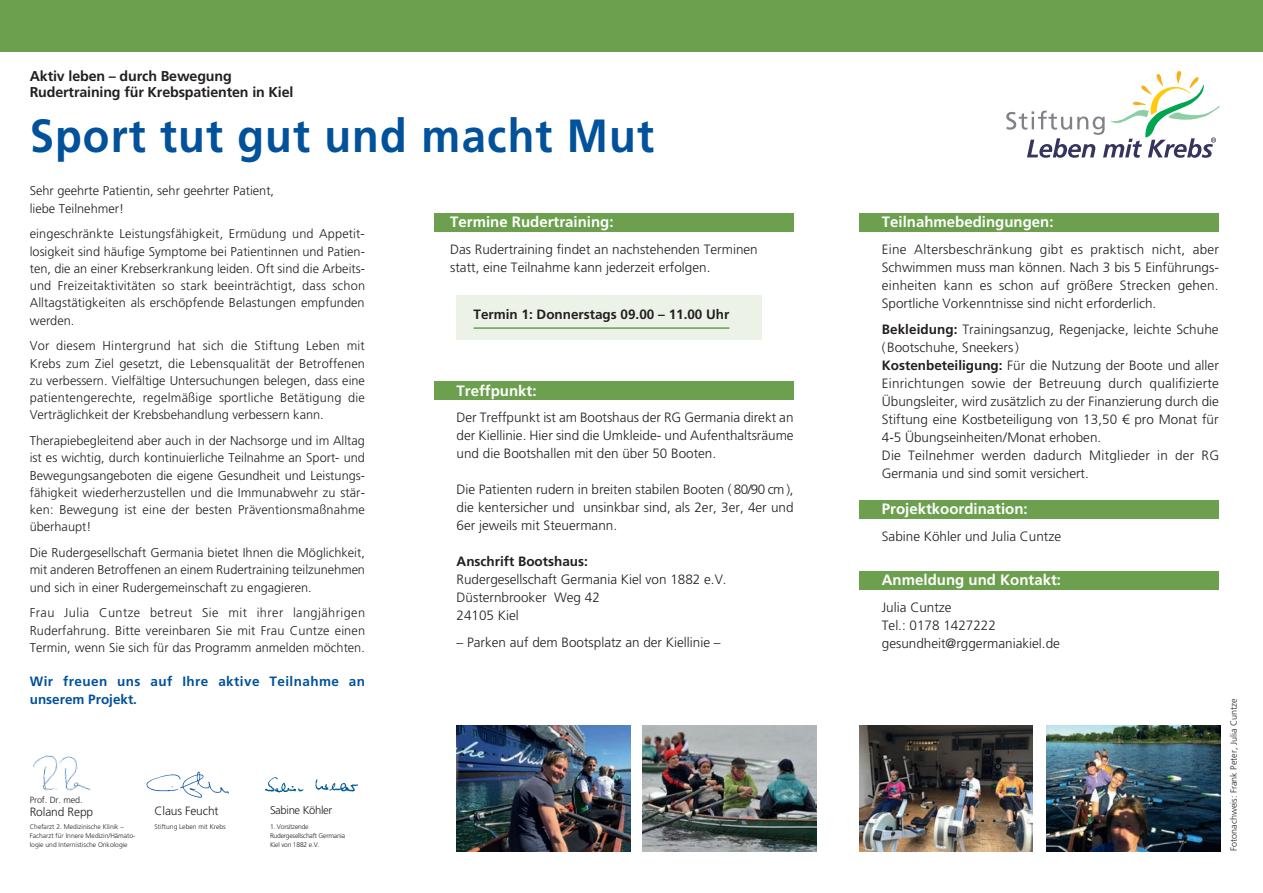
<style>
.page{position:relative;width:1263px;height:893px;background:#fff}
.page>*{position:absolute;margin:0;border:0;box-sizing:border-box;transform-origin:0 0}
.t1{font:700 46.5px "Frutiger LT";letter-spacing:.025em;color:#01519b;scale:.94 1}
.t2{font:700 15px "Frutiger LT";color:#fff}
.t3{font:700 14.25px/16.5px "Frutiger LT";letter-spacing:-.01em;color:#231f20}
.t4{font:300 13.5px/18px "Frutiger LT";color:#231f20;text-align:justify}
.t5{font:300 13.5px/18px "Frutiger LT";letter-spacing:.02em;color:#231f20}
.t6{font:700 13.5px "Frutiger LT";color:#231f20}
.t7{font:700 13.5px/17.2px "Frutiger LT";letter-spacing:.03em;color:#01519b}
.t8{font:300 12.75px/17.2px "Frutiger LT";color:#231f20;text-align:justify}
.t9{font:300 12px "Frutiger LT";letter-spacing:-.01em;color:#231f20}
.t10{font:300 11.25px "Frutiger LT";letter-spacing:-.03em;color:#231f20}
.t11{font:300 9px "Frutiger LT";color:#231f20}
.t12{font:300 6.75px/9px "Frutiger LT";color:#231f20}
.t13{font:300 6.75px/9px "Frutiger LT";letter-spacing:-.03em;color:#231f20}
.s1{font-weight:700}
</style>
<div class="page">
<div style="left:457px;top:295px;width:305px;height:45px;background:#ecf2e7"></div>
<svg style="left:1006px;top:71px;width:213px;height:87px"></svg>
<div style="left:0;top:0;width:1263px;height:51px;background:#6c9f4e"></div>
<div style="left:859px;top:213px;width:360px;height:19px;background:#6c9f4e"></div>
<div style="left:859px;top:571px;width:360px;height:19px;background:#6c9f4e"></div>
<div style="left:859px;top:500px;width:360px;height:19px;background:#6c9f4e"></div>
<div style="left:434px;top:381px;width:360px;height:19px;background:#6c9f4e"></div>
<div style="left:434px;top:213px;width:360px;height:19px;background:#6c9f4e"></div>
<hr style="left:474px;top:327px;width:255px;height:2px;background:#6c9f4e">
<img style="left:457px;top:725px;width:173px;height:126px">
<img style="left:642px;top:725px;width:174px;height:126px">
<img style="left:859px;top:725px;width:174px;height:126px">
<img style="left:1046px;top:725px;width:174px;height:126px">
<img style="left:146px;top:771px;width:83px;height:27px">
<img style="left:33px;top:755px;width:58px;height:36px">
<img style="left:265px;top:777px;width:94px;height:16px">
<p class="t3" style="left:30px;top:68px;width:265px">Aktiv leben – durch Bewegung<br>Rudertraining für Krebspatienten in Kiel</p>
<p class="t1" style="left:30px;top:108px;width:666px">Sport tut gut und macht Mut</p>
<p class="t8" style="left:30px;top:182px;width:246px">Sehr geehrte Patientin, sehr geehrter Patient, liebe Teilnehmer!</p>
<p class="t8" style="left:30px;top:225px;width:337px">eingeschränkte Leistungsfähigkeit, Ermüdung und Appetit&shy;losigkeit sind häufige Symptome bei Patientinnen und Patien&shy;ten, die an einer Krebserkrankung leiden. Oft sind die Arbeits&shy;und Freizeitaktivitäten so stark beeinträchtigt, dass schon Alltagstätigkeiten als erschöpfende Belastungen empfunden werden.</p>
<p class="t8" style="left:30px;top:337px;width:337px">Vor diesem Hintergrund hat sich die Stiftung Leben mit Krebs zum Ziel gesetzt, die Lebensqualität der Betroffenen zu verbessern. Vielfältige Untersuchungen belegen, dass eine patientengerechte, regelmäßige sportliche Betätigung die Verträglichkeit der Krebsbehandlung verbessern kann.</p>
<p class="t8" style="left:30px;top:432px;width:337px">Therapiebegleitend aber auch in der Nachsorge und im Alltag ist es wichtig, durch kontinuierliche Teilnahme an Sport- und Bewegungsangeboten die eigene Gesundheit und Leistungs&shy;fähigkeit wiederherzustellen und die Immunabwehr zu stär&shy;ken: Bewegung ist eine der besten Präventionsmaßnahme überhaupt!</p>
<p class="t8" style="left:30px;top:544px;width:337px">Die Rudergesellschaft Germania bietet Ihnen die Möglichkeit, mit anderen Betroffenen an einem Rudertraining teilzunehmen und sich in einer Rudergemeinschaft zu engagieren.</p>
<p class="t8" style="left:30px;top:604px;width:337px">Frau Julia Cuntze betreut Sie mit ihrer langjährigen Ruderfahrung. Bitte vereinbaren Sie mit Frau Cuntze einen Termin, wenn Sie sich für das Programm anmelden möchten.</p>
<p class="t7" style="left:30px;top:673px;width:337px">Wir freuen uns auf Ihre aktive Teilnahme an unserem Projekt.</p>
<p class="t11" style="left:30px;top:794px;width:54px">Prof. Dr. med.</p>
<p class="t9" style="left:30px;top:805px;width:65px">Roland Repp</p>
<p class="t12" style="left:30px;top:822px;width:107px">Chefarzt 2. Medizinische Klinik –<br>Facharzt für Innere Medizin/Hämato&shy;logie und Internistische Onkologie</p>
<p class="t9" style="left:155px;top:804px;width:66px">Claus Feucht</p>
<p class="t12" style="left:155px;top:822px;width:73px">Stiftung Leben mit Krebs</p>
<p class="t10" style="left:270px;top:804px;width:64px">Sabine Köhler</p>
<p class="t13" style="left:270px;top:822px;width:40px">1. Vorsitzende</p>
<p class="t13" style="left:270px;top:831px;width:77px">Rudergesellschaft Germania<br>Kiel von 1882 e.V.</p>
<p class="t2" style="left:450px;top:213px;width:165px">Termine Rudertraining:</p>
<p class="t4" style="left:450px;top:240px;width:309px">Das Rudertraining findet an nachstehenden Terminen statt, eine Teilnahme kann jederzeit erfolgen.</p>
<p class="t6" style="left:474px;top:306px;width:257px">Termin 1: Donnerstags 09.00 – 11.00 Uhr</p>
<p class="t2" style="left:457px;top:382px;width:82px">Treffpunkt:</p>
<p class="t4" style="left:457px;top:409px;width:339px">Der Treffpunkt ist am Bootshaus der RG Germania direkt an der Kiellinie. Hier sind die Umkleide- und Aufenthaltsräume und die Bootshallen mit den über 50 Booten.</p>
<p class="t4" style="left:457px;top:481px;width:339px">Die Patienten rudern in breiten stabilen Booten ( 80/90 cm ), die kentersicher und unsinkbar sind, als 2er, 3er, 4er und 6er jeweils mit Steuermann.</p>
<p class="t6" style="left:457px;top:554px;width:133px">Anschrift Bootshaus:</p>
<p class="t4" style="left:457px;top:571px;width:272px">Rudergesellschaft Germania Kiel von 1882 e.V.</p>
<p class="t4" style="left:457px;top:589px;width:145px">Düsternbrooker Weg 42</p>
<p class="t4" style="left:457px;top:607px;width:64px">24105 Kiel</p>
<p class="t4" style="left:457px;top:633px;width:266px">– Parken auf dem Bootsplatz an der Kiellinie –</p>
<p class="t2" style="left:882px;top:213px;width:173px">Teilnahmebedingungen:</p>
<p class="t4" style="left:882px;top:240px;width:339px">Eine Altersbeschränkung gibt es praktisch nicht, aber Schwimmen muss man können. Nach 3 bis 5 Einführungs&shy;einheiten kann es schon auf größere Strecken gehen.<br>Sportliche Vorkenntnisse sind nicht erforderlich.</p>
<p class="t4" style="left:882px;top:321px;width:338px"><span class="s1">Bekleidung:</span> Trainingsanzug, Regenjacke, leichte Schuhe (Bootschuhe, Sneekers)</p>
<p class="t4" style="left:882px;top:357px;width:339px"><span class="s1">Kostenbeteiligung:</span> Für die Nutzung der Boote und aller Einrichtungen sowie der Betreuung durch qualifizierte Übungsleiter, wird zusätzlich zu der Finanzierung durch die Stiftung eine Kostbeteiligung von 13,50 € pro Monat für 4-5 Übungseinheiten/Monat erhoben.</p>
<p class="t5" style="left:882px;top:447px;width:339px">Die Teilnehmer werden dadurch Mitglieder in der RG<br>Germania und sind somit versichert.</p>
<p class="t2" style="left:882px;top:500px;width:147px">Projektkoordination:</p>
<p class="t4" style="left:882px;top:527px;width:181px">Sabine Köhler und Julia Cuntze</p>
<p class="t2" style="left:882px;top:571px;width:181px">Anmeldung und Kontakt:</p>
<p class="t4" style="left:882px;top:598px;width:71px">Julia Cuntze</p>
<p class="t4" style="left:882px;top:616px;width:116px">Tel.: 0178 1427222</p>
<p class="t4" style="left:882px;top:634px;width:180px">gesundheit@rggermaniakiel.de</p>
<p class="t11" style="left:1229px;top:851px;width:154px;rotate:-90deg">Fotonachweis: Frank Peter, Julia Cuntze</p>
</div>
